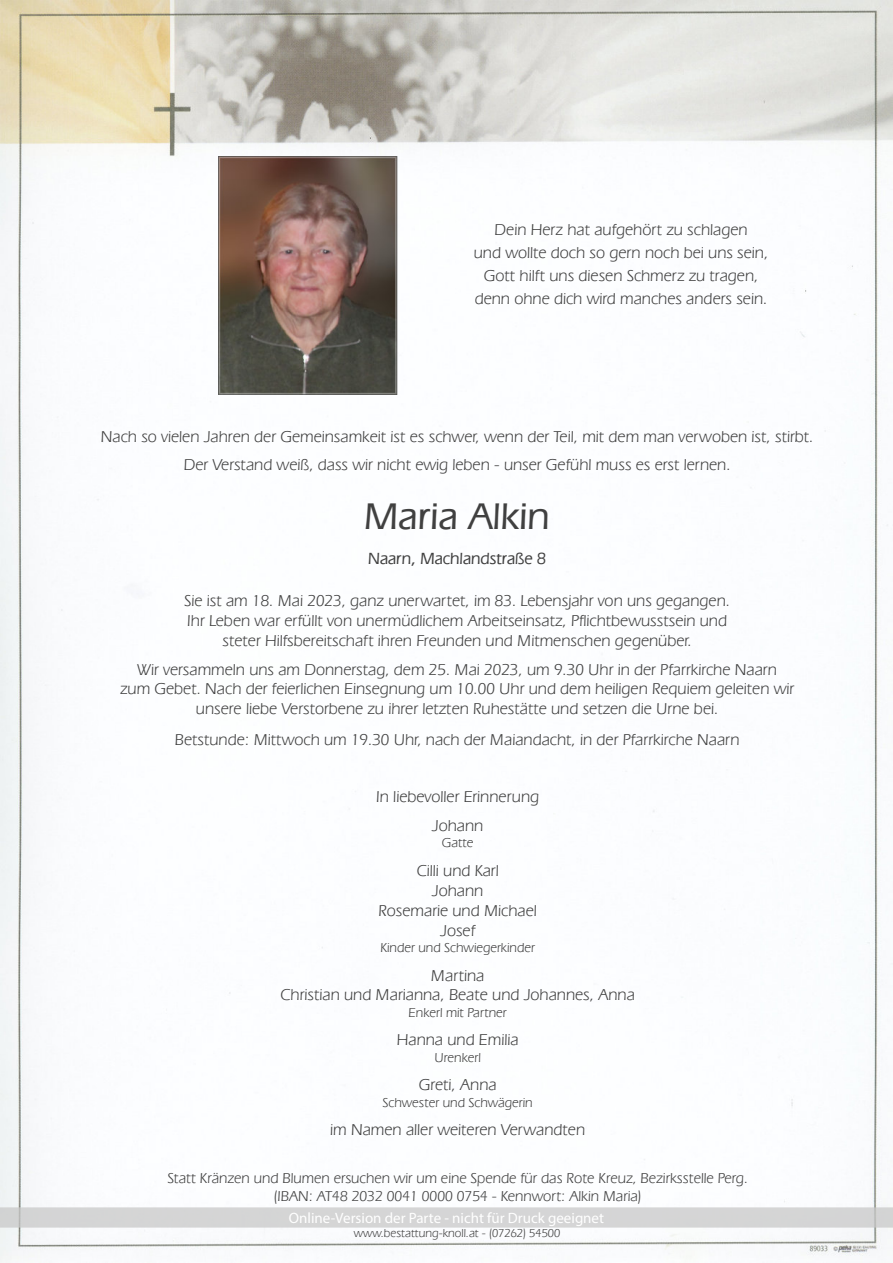
<style>
.page{position:relative;width:893px;height:1263px;background:#fff}
.page>*{position:absolute;margin:0;border:0;box-sizing:border-box;transform-origin:0 0}
.t1{font:500 39px "Eras IT Cby BT";color:#404040}
.t2{font:500 16.95px "Eras IT Cby BT";color:#404040}
.t3{font:16.5px/19.8px "Eras IT Cby BT";color:#404040;text-align:center}
.t4{font:15px/18px "Eras IT Cby BT";color:#404040;text-align:center}
.t5{font:15px "Myriad Pro";color:#fff}
.t6{font:13.5px "Eras IT Cby BT";color:#404040}
.t7{font:12px "Eras IT Cby BT";color:#404040}
</style>
<div class="page">
<img style="left:0;top:0;width:893px;height:1263px">
<div style="left:0;top:1208px;width:893px;height:20px;background:#d5d5d5"></div>
<img style="left:218px;top:156px;width:179px;height:238px">
<p class="t3" style="left:474px;top:220px;width:296px;line-height:22.8px">Dein Herz hat aufgehört zu schlagen<br>und wollte doch so gern noch bei uns sein, Gott hilft uns diesen Schmerz zu tragen, denn ohne dich wird manches anders sein.</p>
<p class="t3" style="left:101px;top:424px;width:714px;line-height:27.5px">Nach so vielen Jahren der Gemeinsamkeit ist es schwer, wenn der Teil, mit dem man verwoben ist, stirbt.<br>Der Verstand weiß, dass wir nicht ewig leben - unser Gefühl muss es erst lernen.</p>
<h1 class="t1" style="left:365px;top:500px;width:187px">Maria Alkin</h1>
<p class="t2" style="left:368px;top:551px;width:179px">Naarn, Machlandstraße 8</p>
<p class="t3" style="left:184px;top:592px;width:547px">Sie ist am 18. Mai 2023, ganz unerwartet, im 83. Lebensjahr von uns gegangen.<br>Ihr Leben war erfüllt von unermüdlichem Arbeitseinsatz, Pflichtbewusstsein und steter Hilfsbereitschaft ihren Freunden und Mitmenschen gegenüber.</p>
<p class="t3" style="left:120px;top:660px;width:676px">Wir versammeln uns am Donnerstag, dem 25. Mai 2023, um 9.30 Uhr in der Pfarrkirche Naarn<br>zum Gebet. Nach der feierlichen Einsegnung um 10.00 Uhr und dem heiligen Requiem geleiten wir unsere liebe Verstorbene zu ihrer letzten Ruhestätte und setzen die Urne bei.</p>
<p class="t3" style="left:175px;top:730px;width:566px">Betstunde: Mittwoch um 19.30 Uhr, nach der Maiandacht, in der Pfarrkirche Naarn</p>
<p class="t3" style="left:376px;top:784px;width:164px;line-height:28.8px">In liebevoller Erinnerung<br>Johann</p>
<p class="t6" style="left:442px;top:837px;width:33px">Gatte</p>
<p class="t3" style="left:378px;top:862px;width:160px">Cilli und Karl<br>Johann<br>Rosemarie und Michael<br>Josef</p>
<p class="t6" style="left:380px;top:941px;width:156px">Kinder und Schwiegerkinder</p>
<p class="t3" style="left:280px;top:966px;width:356px">Martina<br>Christian und Marianna, Beate und Johannes, Anna</p>
<p class="t6" style="left:409px;top:1006px;width:100px">Enkerl mit Partner</p>
<p class="t3" style="left:397px;top:1031px;width:123px">Hanna und Emilia</p>
<p class="t6" style="left:434px;top:1051px;width:48px">Urenkerl</p>
<p class="t3" style="left:419px;top:1076px;width:79px">Greti, Anna</p>
<p class="t6" style="left:383px;top:1096px;width:152px">Schwester und Schwägerin</p>
<p class="t3" style="left:330px;top:1121px;width:256px">im Namen aller weiteren Verwandten</p>
<p class="t4" style="left:167px;top:1170px;width:582px">Statt Kränzen und Blumen ersuchen wir um eine Spende für das Rote Kreuz, Bezirksstelle Perg. (IBAN: AT48 2032 0041 0000 0754 - Kennwort: Alkin Maria)</p>
<p class="t5" style="left:289px;top:1212px;width:317px">Online-Version der Parte - nicht für Druck geeignet</p>
<p class="t7" style="left:354px;top:1228px;width:208px">www.bestattung-knoll.at - (07262) 54500</p>
</div>
